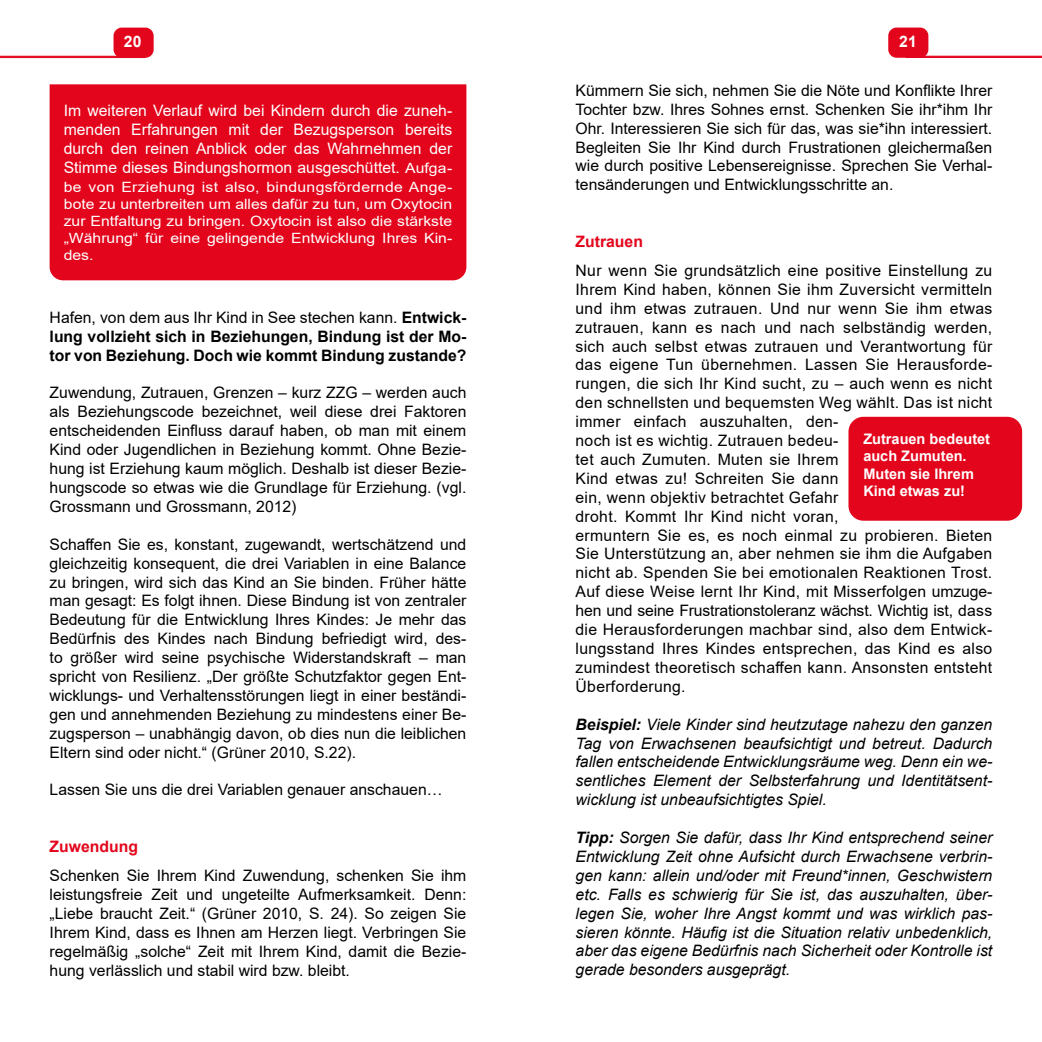
<style>
.page{position:relative;width:1042px;height:1042px;background:#fff}
.page>*{position:absolute;margin:0;border:0;box-sizing:border-box;transform-origin:0 0}
.t1{font:15.75px/18.9px "Arial";letter-spacing:.02em;color:#000;text-align:justify}
.t2{font:italic 15.75px/18.9px "Arial";color:#000;text-align:justify}
.t3{font:15.75px/18.9px "Arial";color:#fff;text-align:justify}
.t4{font:700 15.75px/18.9px "Arial";color:#000;text-align:justify}
.t5{font:15.75px "Arial";color:#000}
.t6{font:700 15.75px "Arial";color:#e3051b}
.t7{font:700 15.75px "Arial";color:#fff}
.t8{font:700 14.53px/17.5px "Arial";color:#fff}
.t9{font:14.17px/17px "Arial";color:#fff;text-align:justify;scale:1.11 1}
.s1{font-size:14.17px}
.s2{font-weight:400}
.s3{font-weight:700}
</style>
<div class="page">
<svg style="left:0;top:56px;width:118px;height:2px"></svg>
<div style="left:114px;top:28px;width:39px;height:29px;background:#e3051b;border-radius:7px"></div>
<div style="left:113px;top:28px;width:41px;height:30px;border:2px solid #e3051b;border-radius:7px"></div>
<svg style="left:923px;top:56px;width:119px;height:2px"></svg>
<div style="left:889px;top:28px;width:38px;height:29px;background:#e3051b;border-radius:7px"></div>
<div style="left:888px;top:28px;width:40px;height:30px;border:2px solid #e3051b;border-radius:7px"></div>
<div style="left:848px;top:417px;width:174px;height:104px;background:#e3051b;border-radius:15px"></div>
<div style="left:50px;top:84px;width:416px;height:196px;background:#e3051b"></div>
<p class="t7" style="left:124px;top:31px;width:19px">20</p>
<p class="t7" style="left:899px;top:30px;width:19px">21</p>
<p class="t3" style="left:64px;top:101px;width:390px">Im weiteren Verlauf wird bei Kindern durch die zuneh&shy;menden Erfahrungen mit der Bezugsperson bereits durch den reinen Anblick oder das Wahrnehmen der Stimme dieses Bindungshormon ausgeschüttet. <span class="s1">Aufga-</span></p>
<p class="t9" style="left:64px;top:178px;width:351px">be von Erziehung ist also, bindungsfördernde Ange&shy;bote zu unterbreiten um alles dafür zu tun, um Oxytocin zur Entfaltung zu bringen. Oxytocin ist also die stärkste „Währung“ für eine gelingende Entwicklung Ihres Kin&shy;des.</p>
<p class="t4" style="left:50px;top:308px;width:418px"><span class="s2">Hafen, von dem aus Ihr Kind in See stechen kann.</span> Entwick&shy;lung vollzieht sich in Beziehungen, Bindung ist der Mo&shy;tor von Beziehung. Doch wie kommt Bindung zustande?</p>
<p class="t1" style="left:50px;top:383px;width:418px">Zuwendung, Zutrauen, Grenzen – kurz ZZG – werden auch als Beziehungscode bezeichnet, weil diese drei Faktoren entscheidenden Einfluss darauf haben, ob man mit einem Kind oder Jugendlichen in Beziehung kommt. Ohne Bezie&shy;hung ist Erziehung kaum möglich. Deshalb ist dieser Bezie&shy;hungscode so etwas wie die Grundlage für Erziehung. (vgl.<br>Grossmann und Grossmann, 2012)</p>
<p class="t1" style="left:50px;top:534px;width:418px">Schaffen Sie es, konstant, zugewandt, wertschätzend und gleichzeitig konsequent, die drei Variablen in eine Balance zu bringen, wird sich das Kind an Sie binden. Früher hätte man gesagt: Es folgt ihnen. Diese Bindung ist von zentraler Bedeutung für die Entwicklung Ihres Kindes: Je mehr das Bedürfnis des Kindes nach Bindung befriedigt wird, des&shy;to größer wird seine psychische Widerstandskraft – man spricht von Resilienz. „Der größte Schutzfaktor gegen Ent&shy;wicklungs- und Verhaltensstörungen liegt in einer beständi&shy;gen und annehmenden Beziehung zu mindestens einer Be&shy;zugsperson – unabhängig davon, ob dies nun die leiblichen Eltern sind oder nicht.“ (Grüner 2010, S.22).</p>
<p class="t5" style="left:50px;top:779px;width:394px">Lassen Sie uns die drei Variablen genauer anschauen…</p>
<p class="t6" style="left:50px;top:835px;width:90px">Zuwendung</p>
<p class="t1" style="left:50px;top:866px;width:418px">Schenken Sie Ihrem Kind Zuwendung, schenken Sie ihm leistungsfreie Zeit und ungeteilte Aufmerksamkeit. Denn: „Liebe braucht Zeit.“ (Grüner 2010, S. 24). So zeigen Sie Ihrem Kind, dass es Ihnen am Herzen liegt. Verbringen Sie regelmäßig „solche“ Zeit mit Ihrem Kind, damit die Bezie&shy;hung verlässlich und stabil wird bzw. bleibt.</p>
<p class="t1" style="left:575px;top:81px;width:418px">Kümmern Sie sich, nehmen Sie die Nöte und Konflikte Ihrer Tochter bzw. Ihres Sohnes ernst. Schenken Sie ihr*ihm Ihr Ohr. Interessieren Sie sich für das, was sie*ihn interessiert.<br>Begleiten Sie Ihr Kind durch Frustrationen gleichermaßen wie durch positive Lebensereignisse. Sprechen Sie Verhal&shy;tensänderungen und Entwicklungsschritte an.</p>
<p class="t6" style="left:575px;top:230px;width:69px">Zutrauen</p>
<p class="t1" style="left:575px;top:261px;width:418px;text-align:left">Nur wenn Sie grundsätzlich eine positive Einstellung zu Ihrem Kind haben, können Sie ihm Zuversicht vermitteln und ihm etwas zutrauen. Und nur wenn Sie ihm etwas zutrauen, kann es nach und nach selbständig werden, sich auch selbst etwas zutrauen und Verantwortung für das eigene Tun übernehmen. Lassen Sie Herausforde&shy;rungen, die sich Ihr Kind sucht, zu – auch wenn es nicht den schnellsten und bequemsten Weg wählt. Das ist nicht immer einfach auszuhalten, den-<br>noch ist es wichtig. Zutrauen bedeu-<br>tet auch Zumuten. Muten sie Ihrem<br>Kind etwas zu! Schreiten Sie dann<br>ein, wenn objektiv betrachtet Gefahr<br>droht. Kommt Ihr Kind nicht voran,<br>ermuntern Sie es, es noch einmal zu probieren. Bieten Sie Unterstützung an, aber nehmen sie ihm die Aufgaben nicht ab. Spenden Sie bei emotionalen Reaktionen Trost.<br>Auf diese Weise lernt Ihr Kind, mit Misserfolgen umzuge&shy;hen und seine Frustrationstoleranz wächst. Wichtig ist, dass die Herausforderungen machbar sind, also dem Entwick&shy;lungsstand Ihres Kindes entsprechen, das Kind es also zumindest theoretisch schaffen kann. Ansonsten entsteht Überforderung.</p>
<p class="t2" style="left:575px;top:715px;width:418px"><span class="s3">Beispiel:</span> Viele Kinder sind heutzutage nahezu den ganzen Tag von Erwachsenen beaufsichtigt und betreut. Dadurch fallen entscheidende Entwicklungsräume weg. Denn ein we&shy;sentliches Element der Selbsterfahrung und Identitätsent&shy;wicklung ist unbeaufsichtigtes Spiel.</p>
<p class="t2" style="left:575px;top:828px;width:418px"><span class="s3">Tipp:</span> Sorgen Sie dafür, dass Ihr Kind entsprechend seiner Entwicklung Zeit ohne Aufsicht durch Erwachsene verbrin&shy;gen kann: allein und/oder mit Freund*innen, Geschwistern etc. Falls es schwierig für Sie ist, das auszuhalten, über&shy;legen Sie, woher Ihre Angst kommt und was wirklich pas&shy;sieren könnte. Häufig ist die Situation relativ unbedenklich, aber das eigene Bedürfnis nach Sicherheit oder Kontrolle ist gerade besonders ausgeprägt.</p>
<p class="t8" style="left:863px;top:430px;width:128px">Zutrauen bedeutet auch Zumuten.<br>Muten sie Ihrem<br>Kind etwas zu!</p>
</div>
